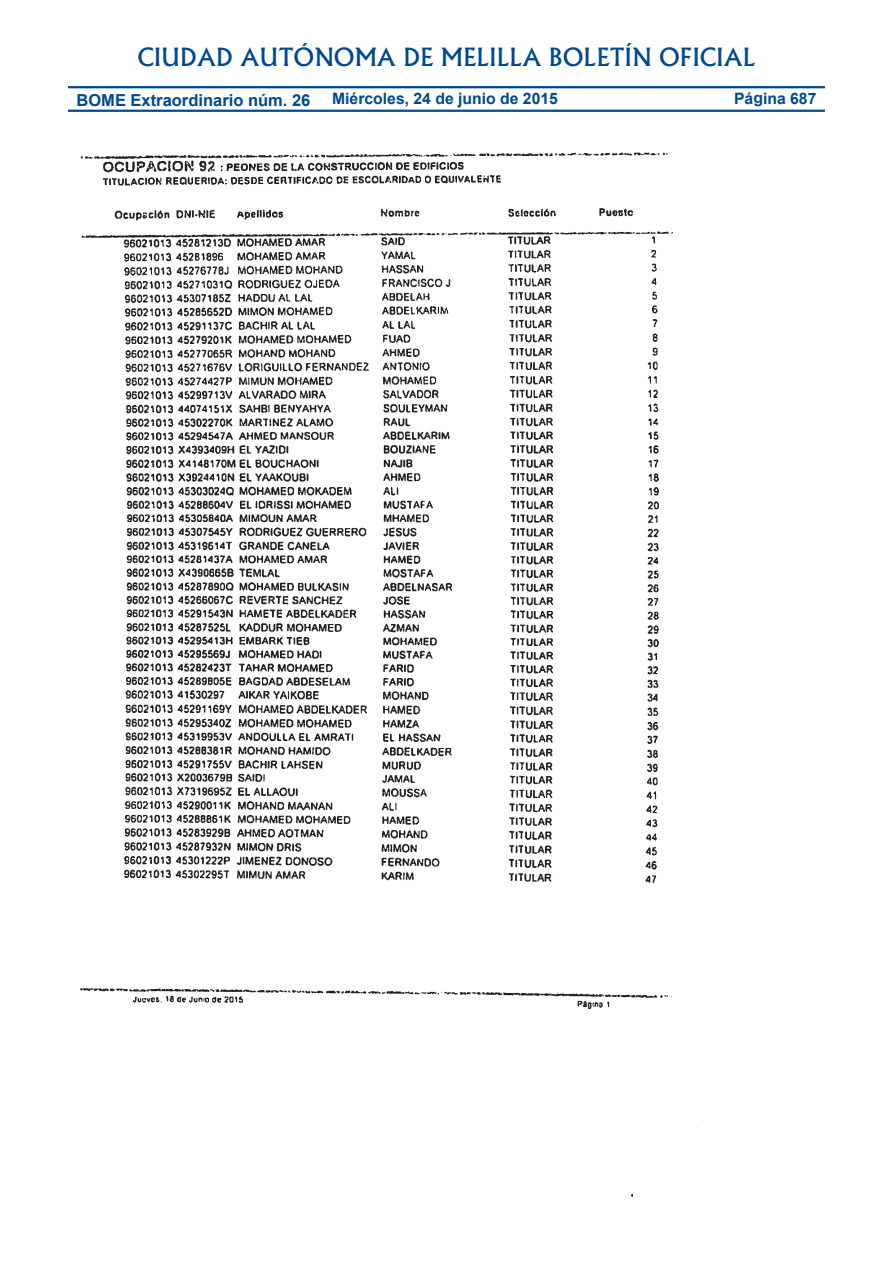
<style>
.page{position:relative;width:893px;height:1263px;background:#fff}
.page>*{position:absolute;margin:0;border:0;box-sizing:border-box;transform-origin:0 0}
.t1{font:500 24px "Albertus";color:#014990}
.t2{font:700 16.5px "Arial";color:#014990}
.t3{font:700 15.75px "Arial";color:#014990}
.s1{font-size:15.15px}
</style>
<div class="page">
<hr style="left:68px;top:86px;width:757px;height:2px;background:#014990">
<hr style="left:68px;top:110px;width:757px;height:2px;background:#014990">
<img style="left:80px;top:152px;width:624px;height:1045px">
<p class="t1" style="left:137px;top:43px;width:620px">CIUDAD AUTÓNOMA DE MELILLA BOLETÍN OFICIAL</p>
<p class="t2" style="left:77px;top:89px;width:235px">BOME Extraordinario núm. 26</p>
<p class="t3" style="left:332px;top:88px;width:227px">Miércoles, 24 de junio de 2015</p>
<p class="t3" style="left:734px;top:88px;width:84px">Pá<span class="s1">g</span>ina 687</p>
</div>
